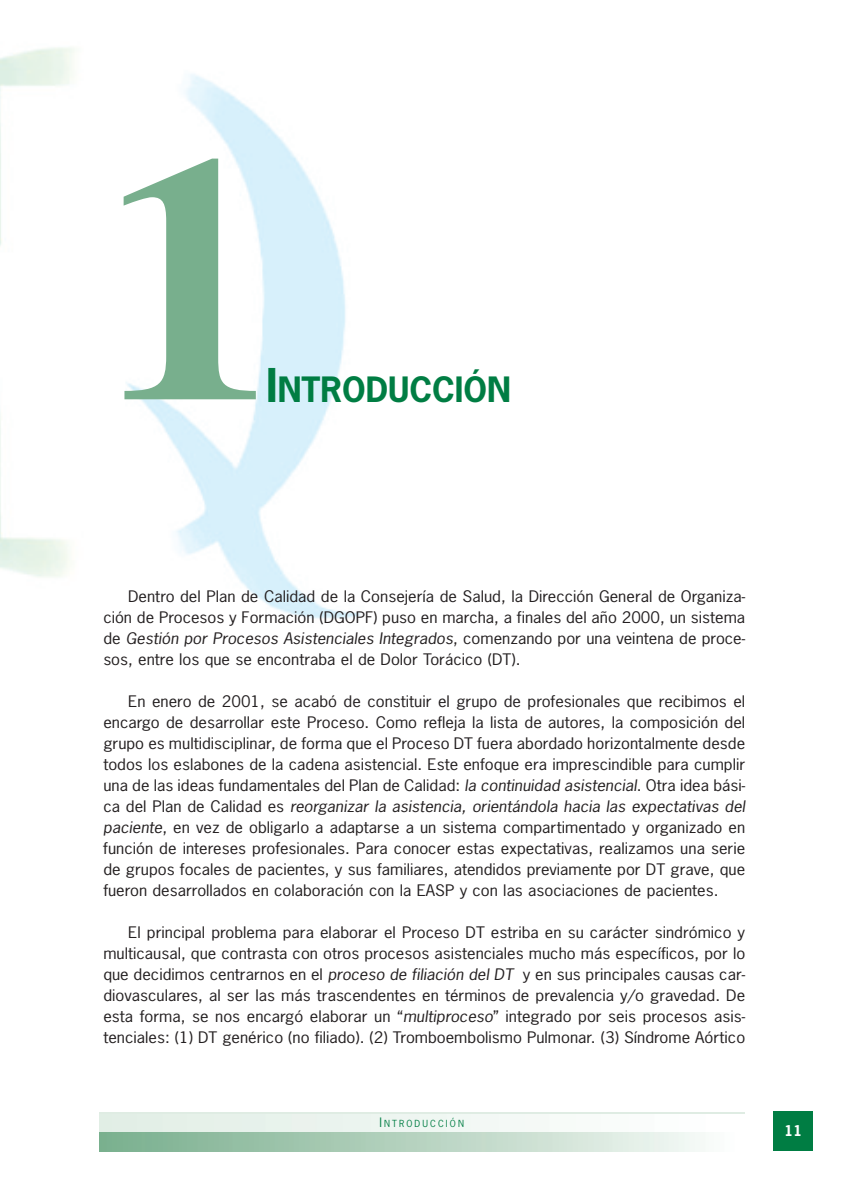
<style>
.page{position:relative;width:844px;height:1191px;background:#fff}
.page>*{position:absolute;margin:0;border:0;box-sizing:border-box;transform-origin:0 0}
.t1{font:700 350px "Times";color:#78af8d}
.t2{font:700 32.9px "News Gothic";color:#007d43}
.t3{font:15.05px/21px "News Gothic";color:#231f20;text-align:justify;scale:1.11 1}
.t4{font:700 14px "News Gothic";color:#fff}
.t5{font:9.1px "News Gothic";letter-spacing:.23em;color:#007d43}
.s1{font-size:43.75px}
.s2{font-style:italic}
.s3{font-size:12.25px}
</style>
<div class="page">
<div style="left:773px;top:1111px;width:40px;height:40px;background:#007d43"></div>
<div style="left:99px;top:1112px;width:645px;height:19px;background:#dfece3"></div>
<img style="left:99px;top:1114px;width:645px;height:37px">
<img style="left:0;top:48px;width:361px;height:571px">
<p class="t1" style="left:101px;top:74px;width:177px">1</p>
<p class="t2" style="left:266px;top:372px;width:246px"><span class="s1">I</span>NTRODUCCIÓN</p>
<p class="t3" style="left:103px;top:586px;width:579px;text-indent:25px">Dentro del Plan de Calidad de la Consejería de Salud, la Dirección General de Organiza&shy;ción de Procesos y Formación (DGOPF) puso en marcha, a finales del año 2000, un sistema de <span class="s2">Gestión por Procesos Asistenciales Integrados</span>, comenzando por una veintena de proce&shy;sos, entre los que se encontraba el de Dolor Torácico (DT).</p>
<p class="t3" style="left:103px;top:691px;width:579px;text-indent:25px">En enero de 2001, se acabó de constituir el grupo de profesionales que recibimos el encargo de desarrollar este Proceso. Como refleja la lista de autores, la composición del grupo es multidisciplinar, de forma que el Proceso DT fuera abordado horizontalmente desde todos los eslabones de la cadena asistencial. Este enfoque era imprescindible para cumplir una de las ideas fundamentales del Plan de Calidad: <span class="s2">la continuidad asistencial</span>. Otra idea bási&shy;ca del Plan de Calidad es <span class="s2">reorganizar la asistencia, orientándola hacia las expectativas del paciente</span>, en vez de obligarlo a adaptarse a un sistema compartimentado y organizado en función de intereses profesionales. Para conocer estas expectativas, realizamos una serie de grupos focales de pacientes, y sus familiares, atendidos previamente por DT grave, que fueron desarrollados en colaboración con la EASP y con las asociaciones de pacientes.</p>
<p class="t3" style="left:103px;top:922px;width:579px;text-indent:25px">El principal problema para elaborar el Proceso DT estriba en su carácter sindrómico y multicausal, que contrasta con otros procesos asistenciales mucho más específicos, por lo que decidimos centrarnos en el <span class="s2">proceso de filiación del DT</span> y en sus principales causas car&shy;diovasculares, al ser las más trascendentes en términos de prevalencia y/o gravedad. De esta forma, se nos encargó elaborar un “<span class="s2">multiproceso</span>” integrado por seis procesos asis&shy;tenciales: (1) DT genérico (no filiado). (2) Tromboembolismo Pulmonar. (3) Síndrome Aórtico</p>
<p class="t5" style="left:379px;top:1118px;width:86px"><span class="s3">I</span>NTRODUCCIÓN</p>
<p class="t4" style="left:784px;top:1122px;width:19px">11</p>
</div>
